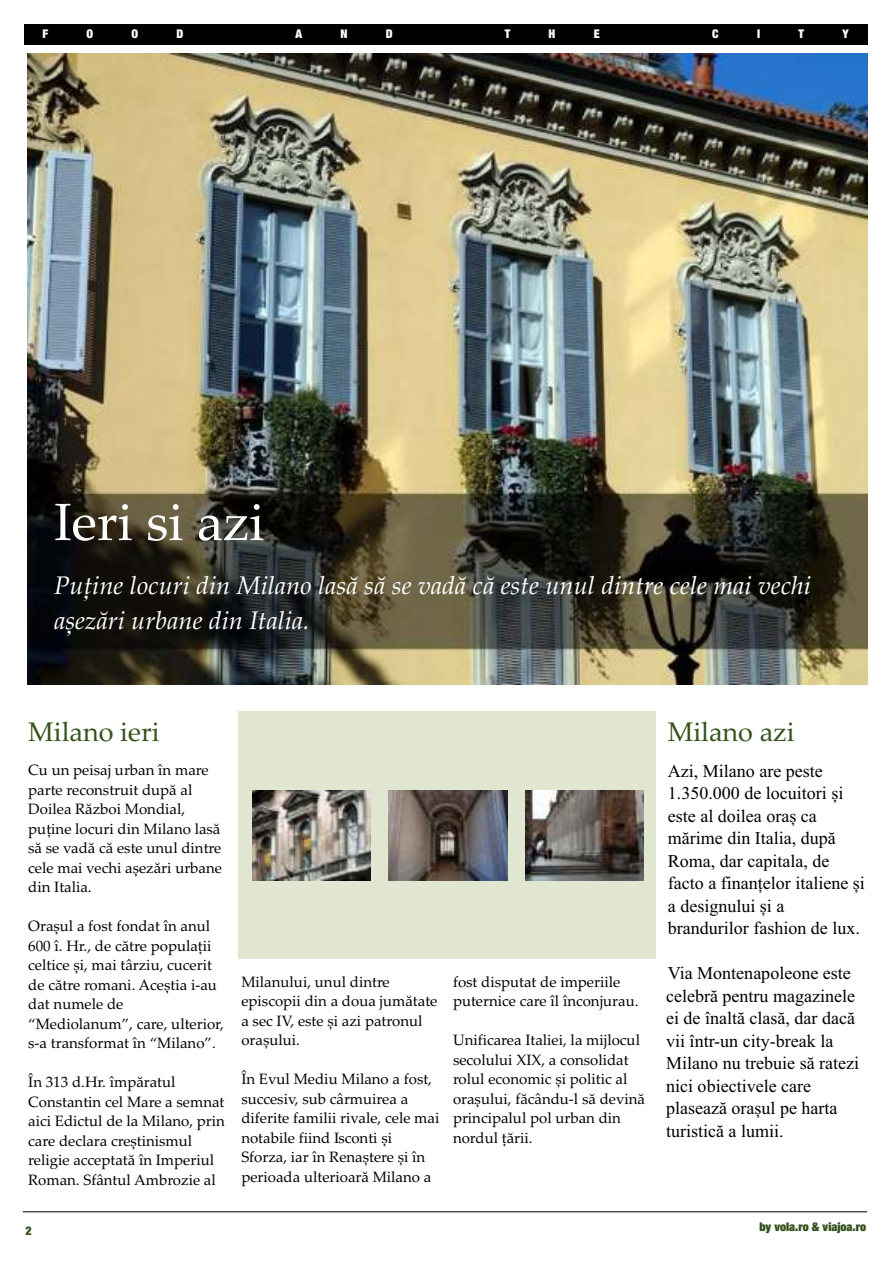
<style>
.page{position:relative;width:893px;height:1263px;background:#fff}
.page>*{position:absolute;margin:0;border:0;box-sizing:border-box;transform-origin:0 0}
.t1{font:52.5px "Palatino Linotype";color:#fff}
.t2{font:27px "Palatino Linotype";color:#33521c}
.t3{font:italic 25.5px/34.5px "Palatino Linotype";color:#fff}
.t4{font:18px/22.5px "Times New Roman";color:#000}
.t5{font:15px/19.5px "Palatino Linotype";color:#000}
.t6{font:900 condensed 12px "Helvetica Neue LT Com";color:#33521c}
.t7{font:900 condensed 12px "Helvetica Neue LT Com";color:#fff}
.t8{font:900 condensed 12px "Helvetica Neue LT Com";color:#33521c}
</style>
<div class="page">
<div style="left:24px;top:24px;width:843px;height:21px;background:#000"></div>
<img style="left:27px;top:54px;width:840px;height:630px">
<div style="left:239px;top:711px;width:417px;height:248px;background:#e0e6cf"></div>
<img style="left:252px;top:790px;width:119px;height:91px">
<img style="left:388px;top:790px;width:119px;height:91px">
<img style="left:525px;top:790px;width:119px;height:91px">
<hr style="left:23px;top:1211px;width:844px;height:1px;background:#000">
<p class="t7" style="left:42px;top:30px;width:7px">F</p>
<p class="t7" style="left:86px;top:30px;width:8px">O</p>
<p class="t7" style="left:131px;top:30px;width:8px">O</p>
<p class="t7" style="left:176px;top:30px;width:8px">D</p>
<p class="t7" style="left:295px;top:30px;width:8px">A</p>
<p class="t7" style="left:340px;top:30px;width:9px">N</p>
<p class="t7" style="left:386px;top:30px;width:8px">D</p>
<p class="t7" style="left:504px;top:30px;width:7px">T</p>
<p class="t7" style="left:548px;top:30px;width:8px">H</p>
<p class="t7" style="left:593px;top:30px;width:7px">E</p>
<p class="t7" style="left:712px;top:30px;width:8px">C</p>
<p class="t7" style="left:757px;top:30px;width:5px">I</p>
<p class="t7" style="left:798px;top:30px;width:7px">T</p>
<p class="t7" style="left:842px;top:30px;width:8px">Y</p>
<h1 class="t1" style="left:54px;top:502px;width:212px">Ieri si azi</h1>
<h3 class="t3" style="left:54px;top:571px;width:758px">Puține locuri din Milano lasă să se vadă că este unul dintre cele mai vechi așezări urbane din Italia.</h3>
<h2 class="t2" style="left:28px;top:721px;width:133px">Milano ieri</h2>
<p class="t5" style="left:28px;top:762px;width:195px">Cu un peisaj urban în mare parte reconstruit după al<br>Doilea Război Mondial, puține locuri din Milano lasă să se vadă că este unul dintre cele mai vechi așezări urbane din Italia.</p>
<p class="t5" style="left:28px;top:918px;width:197px">Orașul a fost fondat în anul<br>600 î. Hr., de către populații celtice și, mai târziu, cucerit de către romani. Aceștia i-au dat numele de “Mediolanum”, care, ulterior, s-a transformat în “Milano”.</p>
<p class="t5" style="left:28px;top:1074px;width:198px">În 313 d.Hr. împăratul<br>Constantin cel Mare a semnat aici Edictul de la Milano, prin care declara creștinismul religie acceptată în Imperiul<br>Roman. Sfântul Ambrozie al</p>
<p class="t5" style="left:241px;top:974px;width:197px">Milanului, unul dintre episcopii din a doua jumătate a sec IV, este și azi patronul orașului.</p>
<p class="t5" style="left:241px;top:1071px;width:199px">În Evul Mediu Milano a fost, succesiv, sub cârmuirea a diferite familii rivale, cele mai notabile fiind Isconti și<br>Sforza, iar în Renaștere și în perioada ulterioară Milano a</p>
<p class="t5" style="left:453px;top:974px;width:187px">fost disputat de imperiile puternice care îl înconjurau.</p>
<p class="t5" style="left:453px;top:1032px;width:194px">Unificarea Italiei, la mijlocul secolului XIX, a consolidat rolul economic și politic al orașului, făcându-l să devină principalul pol urban din</p>
<p class="t5" style="left:453px;top:1130px;width:81px">nordul țării.</p>
<h2 class="t2" style="left:667px;top:721px;width:128px">Milano azi</h2>
<p class="t4" style="left:667px;top:761px;width:156px">Azi, Milano are peste</p>
<p class="t4" style="left:668px;top:784px;width:198px">1.350.000 de locuitori și este al doilea oraș ca mărime din Italia, după<br>Roma, dar capitala, de facto a finanțelor italiene și a designului și a brandurilor fashion de lux.</p>
<p class="t4" style="left:666px;top:964px;width:194px">Via Montenapoleone este celebră pentru magazinele ei de înaltă clasă, dar dacă vii într-un city-break la<br>Milano nu trebuie să ratezi nici obiectivele care plasează orașul pe harta turistică a lumii.</p>
<p class="t8" style="left:26px;top:1226px;width:8px">2</p>
<p class="t6" style="left:759px;top:1223px;width:108px">by vola.ro &amp; viajoa.ro</p>
</div>
